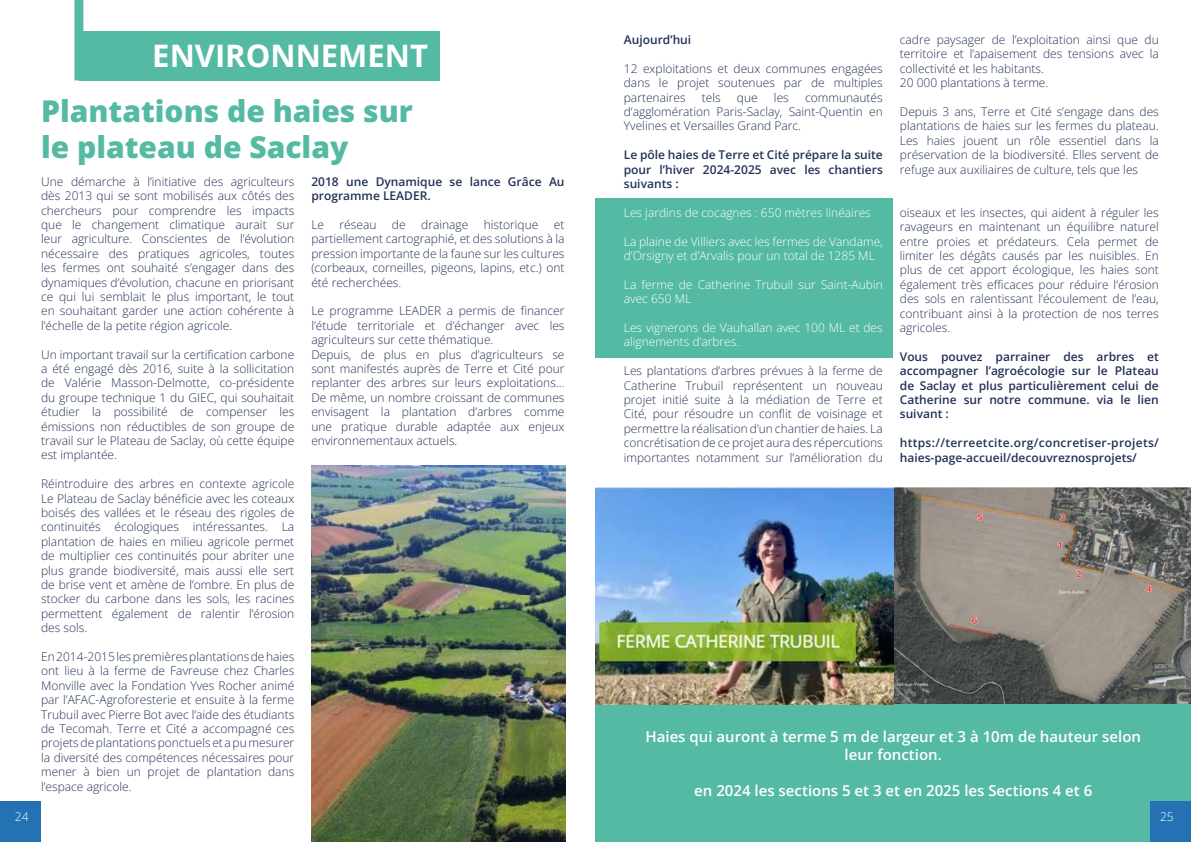
<style>
.page{position:relative;width:1191px;height:842px;background:#fff}
.page>*{position:absolute;margin:0;border:0;box-sizing:border-box;transform-origin:0 0}
.t1{font:700 31px "Open Sans";color:#fff}
.t2{font:800 30px/36px "Open Sans";color:#55baa4}
.t3{font:600 15px/18px "Open Sans";color:#fff;text-align:center}
.t4{font:300 12px/14.4px "Open Sans";color:#243159;text-align:justify}
.t5{font:600 12px/14.4px "Open Sans";color:#243159;text-align:justify}
.t6{font:300 12px/14.4px "Open Sans";color:#fff}
.t7{font:600 12px/14.4px "Open Sans";letter-spacing:.025em;color:#243159}
</style>
<div class="page">
<div style="left:0;top:801px;width:40px;height:41px;background:#2472b3"></div>
<div style="left:79px;top:31px;width:360px;height:49px;background:#55baa4"></div>
<div style="left:74px;top:0;width:9px;height:80px;background:#55baa4"></div>
<img style="left:311px;top:465px;width:254px;height:377px">
<img style="left:893px;top:487px;width:298px;height:218px">
<div style="left:595px;top:705px;width:596px;height:137px;background:#55baa4"></div>
<div style="left:595px;top:198px;width:298px;height:160px;background:#55baa4"></div>
<div style="left:1151px;top:801px;width:40px;height:41px;background:#2472b3"></div>
<img style="left:595px;top:487px;width:298px;height:218px">
<p class="t6" style="left:15px;top:809px;width:15px">24</p>
<h1 class="t1" style="left:152px;top:34px;width:277px">ENVIRONNEMENT</h1>
<h2 class="t2" style="left:41px;top:92px;width:373px">Plantations de haies sur le plateau de Saclay</h2>
<p class="t4" style="left:41px;top:174px;width:255px">Une démarche à l’initiative des agriculteurs dès 2013 qui se sont mobilisés aux côtés des chercheurs pour comprendre les impacts que le changement climatique aurait sur leur agriculture. Conscientes de l’évolution nécessaire des pratiques agricoles, toutes les fermes ont souhaité s’engager dans des dynamiques d’évolution, chacune en priorisant ce qui lui semblait le plus important, le tout en souhaitant garder une action cohérente à l’échelle de la petite région agricole.</p>
<p class="t4" style="left:41px;top:347px;width:255px">Un important travail sur la certification carbone a été engagé dès 2016, suite à la sollicitation de Valérie Masson-Delmotte, co-présidente du groupe technique 1 du GIEC, qui souhaitait étudier la possibilité de compenser les émissions non réductibles de son groupe de travail sur le Plateau de Saclay, où cette équipe est implantée.</p>
<p class="t4" style="left:41px;top:476px;width:255px">Réintroduire des arbres en contexte agricole Le Plateau de Saclay bénéficie avec les coteaux boisés des vallées et le réseau des rigoles de continuités écologiques intéressantes. La plantation de haies en milieu agricole permet de multiplier ces continuités pour abriter une plus grande biodiversité, mais aussi elle sert de brise vent et amène de l’ombre. En plus de stocker du carbone dans les sols, les racines permettent également de ralentir l’érosion des sols.</p>
<p class="t4" style="left:41px;top:649px;width:255px">En 2014-2015 les premières plantations de haies ont lieu à la ferme de Favreuse chez Charles Monville avec la Fondation Yves Rocher animé par l’AFAC-Agroforesterie et ensuite à la ferme Trubuil avec Pierre Bot avec l’aide des étudiants de Tecomah. Terre et Cité a accompagné ces projets de plantations ponctuels et a pu mesurer la diversité des compétences nécessaires pour mener à bien un projet de plantation dans l’espace agricole.</p>
<p class="t5" style="left:311px;top:174px;width:255px">2018 une Dynamique se lance Grâce Au programme LEADER.</p>
<p class="t4" style="left:311px;top:217px;width:14px">Le</p>
<p class="t4" style="left:339px;top:217px;width:38px">réseau</p>
<p class="t4" style="left:392px;top:217px;width:15px">de</p>
<p class="t4" style="left:421px;top:217px;width:49px">drainage</p>
<p class="t4" style="left:484px;top:217px;width:56px">historique</p>
<p class="t4" style="left:311px;top:217px;width:255px;text-indent:243px">et partiellement cartographié, et des solutions à la pression importante de la faune sur les cultures (corbeaux, corneilles, pigeons, lapins, etc.) ont été recherchées.</p>
<p class="t4" style="left:311px;top:303px;width:255px;text-align:left">Le programme LEADER a permis de financer l’étude territoriale et d’échanger avec les agriculteurs sur cette thématique.<br>Depuis, de plus en plus d’agriculteurs se sont manifestés auprès de Terre et Cité pour replanter des arbres sur leurs exploitations...<br>De même, un nombre croissant de communes envisagent la plantation d’arbres comme une pratique durable adaptée aux enjeux environnementaux actuels.</p>
<p class="t5" style="left:624px;top:32px;width:69px">Aujourd’hui</p>
<p class="t4" style="left:624px;top:61px;width:260px">12 exploitations et deux communes engagées dans le projet soutenues par de multiples partenaires</p>
<p class="t4" style="left:624px;top:90px;width:260px;text-indent:181px">communautés d’agglomération Paris-Saclay, Saint-Quentin en Yvelines et Versailles Grand Parc.</p>
<p class="t5" style="left:624px;top:147px;width:260px">Le pôle haies de Terre et Cité prépare la suite pour l’hiver 2024-2025 avec les chantiers suivants :</p>
<p class="t6" style="left:624px;top:205px;width:248px">Les jardins de cocagnes : 650 mètres linéaires</p>
<p class="t6" style="left:624px;top:234px;width:260px">La plaine de Villiers avec les fermes de Vandame, d’Orsigny et d’Arvalis pour un total de 1285 ML</p>
<p class="t6" style="left:624px;top:277px;width:260px">La ferme de Catherine Trubuil sur Saint-Aubin avec 650 ML</p>
<p class="t6" style="left:624px;top:320px;width:260px">Les vignerons de Vauhallan avec 100 ML et des alignements d’arbres.</p>
<p class="t4" style="left:624px;top:363px;width:260px">Les plantations d’arbres prévues à la ferme de Catherine Trubuil représentent un nouveau projet initié suite à la médiation de Terre et Cité, pour résoudre un conflit de voisinage et permettre la réalisation d’un chantier de haies. La concrétisation de ce projet aura des répercutions importantes notamment sur l’amélioration du</p>
<p class="t4" style="left:702px;top:90px;width:20px">tels</p>
<p class="t4" style="left:737px;top:90px;width:22px">que</p>
<p class="t4" style="left:774px;top:90px;width:16px">les</p>
<p class="t4" style="left:900px;top:32px;width:260px;text-align:left">cadre paysager de l’exploitation ainsi que du territoire et l’apaisement des tensions avec la collectivité et les habitants.<br>20 000 plantations à terme.</p>
<p class="t4" style="left:900px;top:104px;width:260px">Depuis 3 ans, Terre et Cité s’engage dans des plantations de haies sur les fermes du plateau.<br>Les haies jouent un rôle essentiel dans la préservation de la biodiversité. Elles servent de refuge aux auxiliaires de culture, tels que les</p>
<p class="t4" style="left:900px;top:205px;width:260px">oiseaux et les insectes, qui aident à réguler les ravageurs en maintenant un équilibre naturel entre proies et prédateurs. Cela permet de limiter les dégâts causés par les nuisibles. En plus de cet apport écologique, les haies sont également très efficaces pour réduire l’érosion des sols en ralentissant l’écoulement de l’eau, contribuant ainsi à la protection de nos terres agricoles.</p>
<p class="t5" style="left:900px;top:349px;width:260px">Vous pouvez parrainer des arbres et accompagner l’agroécologie sur le Plateau de Saclay et plus particulièrement celui de Catherine sur notre commune. via le lien suivant :</p>
<p class="t7" style="left:900px;top:435px;width:260px">https://terreetcite.org/concretiser-projets/ haies-page-accueil/decouvreznosprojets/</p>
<p class="t3" style="left:645px;top:727px;width:497px">Haies qui auront à terme 5 m de largeur et 3 à 10m de hauteur selon leur fonction.</p>
<p class="t3" style="left:694px;top:781px;width:399px">en 2024 les sections 5 et 3 et en 2025 les Sections 4 et 6</p>
<p class="t6" style="left:1160px;top:809px;width:15px">25</p>
</div>
